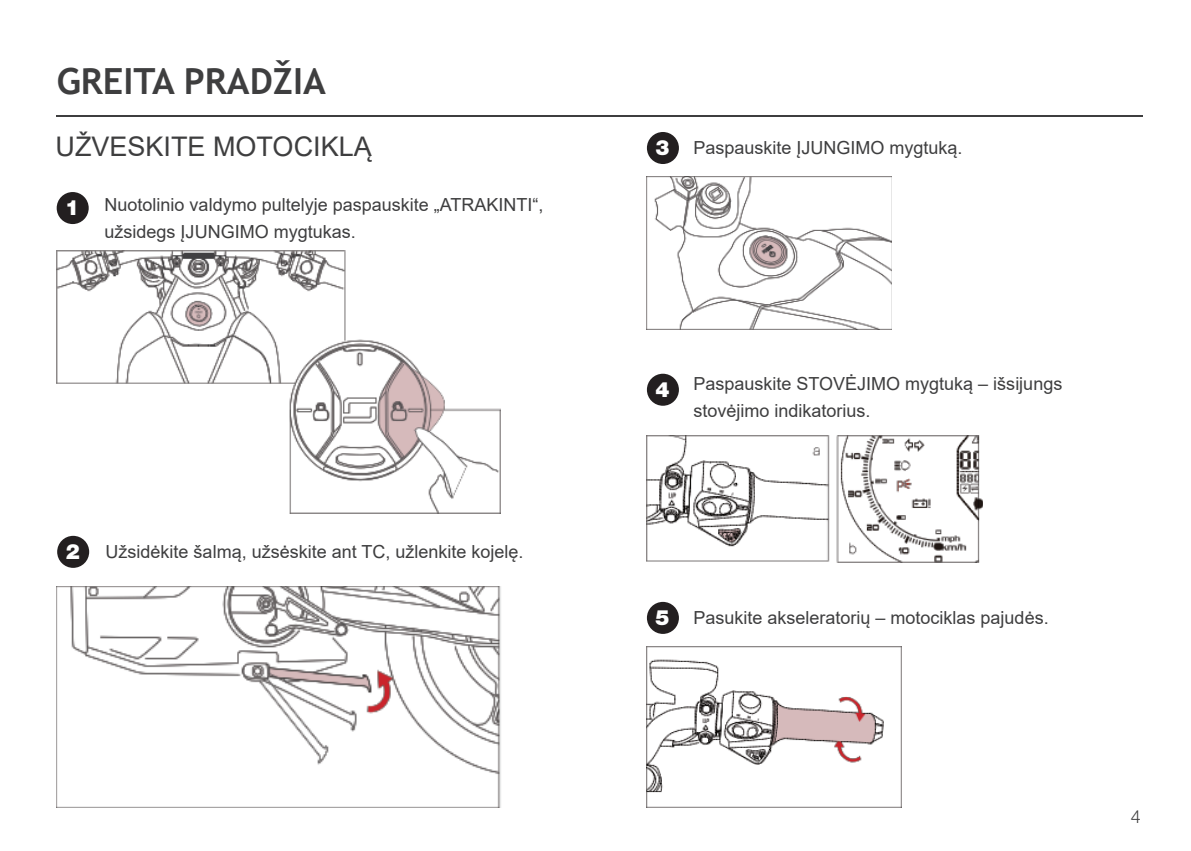
<style>
.page{position:relative;width:1191px;height:851px;background:#fff}
.page>*{position:absolute;margin:0;border:0;box-sizing:border-box;transform-origin:0 0}
.t1{font:700 36px "Trebuchet MS";color:#3e3e3f}
.t2{font:27px "Arial";color:#3e3e3f}
.t3{font:900 21px "Helvetica Neue LT Pro";color:#fff}
.t4{font:18px/27px "Arial";color:#3e3e3f}
.t5{font:300 18px "Helvetica Neue LT Pro";color:#3e3e3f}
.s1{font-family:"Helvetica Neue LT Pro";font-weight:900;font-size:21px;color:#fff}
</style>
<div class="page">
<hr style="left:57px;top:115px;width:1086px;height:2px;background:#3e3e3f">
<img style="left:56px;top:250px;width:444px;height:263px">
<img style="left:647px;top:177px;width:245px;height:152px">
<div style="left:57px;top:192px;width:32px;height:32px;background:#231f20;border-radius:50%"></div>
<div style="left:647px;top:132px;width:32px;height:32px;background:#231f20;border-radius:50%"></div>
<div style="left:57px;top:535px;width:32px;height:32px;background:#231f20;border-radius:50%"></div>
<div style="left:647px;top:373px;width:32px;height:32px;background:#231f20;border-radius:50%"></div>
<div style="left:647px;top:601px;width:32px;height:32px;background:#231f20;border-radius:50%"></div>
<img style="left:56px;top:586px;width:445px;height:221px">
<img style="left:647px;top:435px;width:336px;height:127px">
<img style="left:647px;top:646px;width:254px;height:161px">
<h1 class="t1" style="left:57px;top:59px;width:270px">GREITA PRADŽIA</h1>
<h2 class="t2" style="left:56px;top:128px;width:318px">UŽVESKITE MOTOCIKLĄ</h2>
<p class="t4" style="left:105px;top:191px;width:440px">Nuotolinio valdymo pultelyje paspauskite „ATRAKINTI“, užsidegs ĮJUNGIMO mygtukas.</p>
<p class="t3" style="left:65px;top:195px;width:16px">1</p>
<p class="t3" style="left:66px;top:539px;width:16px">2</p>
<p class="t4" style="left:106px;top:538px;width:419px">Užsidėkite šalmą, užsėskite ant TC, užlenkite kojelę.</p>
<p class="t3" style="left:655px;top:135px;width:16px">3</p>
<p class="t4" style="left:693px;top:134px;width:271px">Paspauskite ĮJUNGIMO mygtuką.</p>
<p class="t3" style="left:655px;top:377px;width:16px">4</p>
<p class="t4" style="left:693px;top:370px;width:370px">Paspauskite STOVĖJIMO mygtuką – išsijungs stovėjimo indikatorius.</p>
<p class="t4" style="left:655px;top:604px;width:395px"><span class="s1">5</span> Pasukite akseleratorių – motociklas pajudės.</p>
<p class="t5" style="left:1130px;top:805px;width:12px">4</p>
</div>
